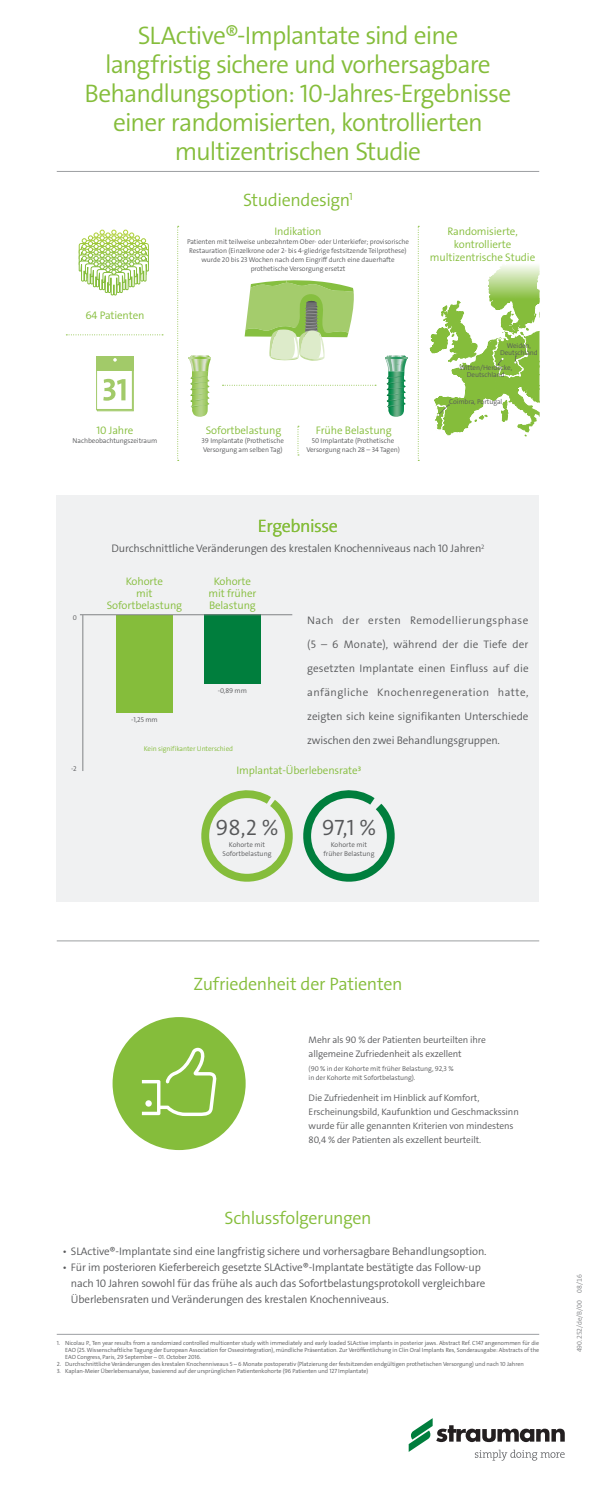
<style>
.page{position:relative;width:596px;height:1489px;background:#fff}
.page>*{position:absolute;margin:0;border:0;box-sizing:border-box;transform-origin:0 0}
.Headline{font:25.5px/29px "The Sans LP4 Se Lig";letter-spacing:-.035em;color:#85bd3b;text-align:center}
.Title_small{font:22.3px "The Sans LP4 Se Lig";color:#57585a}
.Headline-2{font:18px "The Sans LP4 Se Lig";letter-spacing:-.02em;color:#85bd3b}
.Copy{font:11px/24px "The Sans LP4 Se Lig";letter-spacing:-.01em;color:#57585a}
.Copy-2{font:11px/12px "The Sans LP4 Se Lig";letter-spacing:-.01em;color:#85bd3b;text-align:center}
.Copy-3{font:9.5px/14px "The Sans LP4 Se Lig";letter-spacing:-.01em;color:#57585a}
.Copy-4{font:7px/9px "The Sans LP4 Se Lig";letter-spacing:-.01em;color:#57585a;text-align:center}
.Title_small-2{font:7px/9px "The Sans LP4 Se Lig";color:#57585a;text-align:center}
.Copy-5{font:7px "The Sans LP4 Se Lig";letter-spacing:-.01em;color:#85bd3b}
.Project_Nr{font:7px "The Sans LP4 Se Lig";color:#808285}
.t1{font:6px/7px "The Sans LP4 Se Lig";letter-spacing:-.01em;color:#57585a;text-align:justify}
</style>
<div class="page">
<div style="left:57px;top:495px;width:481px;height:407px;background:#f0f1f2"></div>
<svg style="left:244px;top:280px;width:109px;height:81px"></svg>
<hr style="left:57px;top:1333px;width:482px;height:1px;background:#9d9fa2">
<hr style="left:57px;top:171px;width:482px;height:1px;background:#9d9fa2">
<hr style="left:57px;top:940px;width:482px;height:1px;background:#9d9fa2">
<svg style="left:79px;top:230px;width:70px;height:65px"></svg>
<div style="left:97px;top:370px;width:36px;height:41px;border:1px solid #a2ca69"></div>
<div style="left:97px;top:369px;width:36px;height:41px;border:1px solid #a2ca69"></div>
<div style="left:96px;top:369px;width:36px;height:40px;background:#fff"></div>
<div style="left:96px;top:369px;width:36px;height:40px;border:1px solid #a2ca69"></div>
<svg style="left:103px;top:379px;width:22px;height:21px"></svg>
<div style="left:96px;top:356px;width:38px;height:15px;background:#a2ca69"></div>
<svg style="left:113px;top:358px;width:4px;height:3px"></svg>
<svg style="left:429px;top:265px;width:111px;height:172px"></svg>
<svg style="left:66px;top:334px;width:97px;height:1px"></svg>
<svg style="left:222px;top:385px;width:154px;height:1px"></svg>
<svg style="left:177px;top:226px;width:2px;height:235px"></svg>
<svg style="left:297px;top:426px;width:2px;height:29px"></svg>
<svg style="left:417px;top:226px;width:2px;height:235px"></svg>
<svg style="left:189px;top:355px;width:22px;height:62px"></svg>
<div style="left:116px;top:614px;width:57px;height:98px;background:#85bd3b"></div>
<div style="left:204px;top:614px;width:57px;height:69px;background:#007e3d"></div>
<hr style="left:80px;top:614px;width:212px;height:1px;background:#808285">
<hr style="left:83px;top:615px;width:1px;height:156px;background:#808285">
<div style="left:112px;top:1017px;width:133px;height:132px;background:#85bd3b;border-radius:50%"></div>
<svg style="left:142px;top:1047px;width:74px;height:68px"></svg>
<svg style="left:385px;top:355px;width:22px;height:62px"></svg>
<svg style="left:201px;top:790px;width:91px;height:91px"></svg>
<svg style="left:303px;top:790px;width:91px;height:91px"></svg>
<svg style="left:408px;top:1418px;width:156px;height:42px"></svg>
<p class="Headline" style="left:85px;top:21px;width:428px">SLActive®-Implantate sind eine langfristig sichere und vorhersagbare Behandlungsoption: 10-Jahres-Ergebnisse einer randomisierten, kontrollierten multizentrischen Studie</p>
<p class="Headline-2" style="left:243px;top:188px;width:111px">Studiendesign<sup>1</sup></p>
<p class="Copy-2" style="left:85px;top:309px;width:61px">64 Patienten</p>
<p class="Copy-2" style="left:96px;top:424px;width:38px">10 Jahre</p>
<p class="Copy-4" style="left:73px;top:436px;width:86px">Nachbeobachtungszeitraum</p>
<p class="Copy-2" style="left:274px;top:225px;width:49px">Indikation</p>
<p class="Copy-4" style="left:187px;top:237px;width:223px">Patienten mit teilweise unbezahntem Ober- oder Unterkiefer; provisorische Restauration (Einzelkrone oder 2- bis 4-gliedrige festsitzende Teilprothese) wurde 20 bis 23 Wochen nach dem Eingriff durch eine dauerhafte prothetische Versorgung ersetzt</p>
<p class="Copy-2" style="left:429px;top:225px;width:107px;line-height:13px">Randomisierte, kontrollierte multizentrische Studie</p>
<p class="Copy-2" style="left:206px;top:424px;width:77px">Sofortbelastung</p>
<p class="Copy-4" style="left:201px;top:436px;width:84px;text-align:left">39 Implantate (Prothetische<br>Versorgung am selben Tag)</p>
<p class="Copy-2" style="left:316px;top:424px;width:77px">Frühe Belastung</p>
<p class="Copy-4" style="left:306px;top:436px;width:95px">50 Implantate (Prothetische<br>Versorgung nach 28 – 34 Tagen)</p>
<p class="Headline-2" style="left:258px;top:514px;width:81px">Ergebnisse</p>
<p class="Copy-4" style="left:499px;top:342px;width:39px;line-height:7px">Weiden,<br>Deutschland</p>
<p class="Copy-4" style="left:459px;top:364px;width:54px;line-height:7px">Witten/Herdecke,<br>Deutschland</p>
<p class="Copy-4" style="left:449px;top:397px;width:55px">Coimbra, Portugal</p>
<p class="Copy" style="left:111px;top:536px;width:374px">Durchschnittliche Veränderungen des krestalen Knochenniveaus nach 10 Jahren<sup>2</sup></p>
<p class="Copy-4" style="left:73px;top:613px;width:6px">0</p>
<p class="Copy-4" style="left:71px;top:764px;width:7px">-2</p>
<p class="Copy-2" style="left:107px;top:575px;width:77px">Kohorte<br>mit<br>Sofortbelastung</p>
<p class="Copy-2" style="left:208px;top:575px;width:49px">Kohorte mit früher<br>Belastung</p>
<p class="Copy-4" style="left:131px;top:715px;width:28px">-1,25 mm</p>
<p class="Copy-4" style="left:218px;top:686px;width:30px">-0,89 mm</p>
<p class="Copy-5" style="left:144px;top:744px;width:91px">Kein signifikanter Unterschied</p>
<p class="Copy" style="left:307px;top:608px;width:223px;text-align:justify">Nach der ersten Remodellierungsphase (5 – 6 Monate), während der die Tiefe der gesetzten Implantate einen Einfluss auf die anfängliche Knochenregeneration hatte, zeigten sich keine signifikanten Unterschiede zwischen den zwei Behandlungsgruppen.</p>
<p class="Copy-2" style="left:236px;top:764px;width:126px">Implantat-Überlebensrate3</p>
<p class="Title_small" style="left:215px;top:813px;width:64px">98,2 %</p>
<p class="Title_small-2" style="left:222px;top:839px;width:50px">Kohorte mit<br>Sofortbelastung</p>
<p class="Title_small" style="left:321px;top:813px;width:56px">97,1 %</p>
<p class="Title_small-2" style="left:323px;top:839px;width:52px">Kohorte mit früher Belastung</p>
<p class="Headline-2" style="left:193px;top:972px;width:210px">Zufriedenheit der Patienten</p>
<p class="Copy-3" style="left:308px;top:1032px;width:179px">Mehr als 90 % der Patienten beurteilten ihre allgemeine Zufriedenheit als exzellent</p>
<p class="Copy-4" style="left:308px;top:1063px;width:146px;text-align:left">(90 % in der Kohorte mit früher Belastung, 92,3 % in der Kohorte mit Sofortbelastung).</p>
<p class="Copy-3" style="left:308px;top:1090px;width:211px">Die Zufriedenheit im Hinblick auf Komfort, Erscheinungsbild, Kaufunktion und Geschmackssinn wurde für alle genannten Kriterien von mindestens 80,4 % der Patienten als exzellent beurteilt.</p>
<p class="Headline-2" style="left:224px;top:1206px;width:149px">Schlussfolgerungen</p>
<p class="Copy" style="left:62px;top:1239px;width:425px">• SLActive®-Implantate sind eine langfristig sichere und vorhersagbare Behandlungsoption.</p>
<p class="Copy" style="left:71px;top:1259px;width:415px;line-height:16px;text-indent:-9px">• Für im posterioren Kieferbereich gesetzte SLActive®-Implantate bestätigte das Follow-up nach 10 Jahren sowohl für das frühe als auch das Sofortbelastungsprotokoll vergleichbare<br>Überlebensraten und Veränderungen des krestalen Knochenniveaus.</p>
<p class="t1" style="left:65px;top:1339px;width:475px;text-indent:-9px">1. Nicolau P., Ten year results from a randomized controlled multicenter study with immediately and early loaded SLActive implants in posterior jaws. Abstract Ref. C147 angenommen für die EAO (25. Wissenschaftliche Tagung der European Association for Osseointegration), mündliche Präsentation. Zur Veröffentlichung in Clin Oral Implants Res, Sonderausgabe: Abstracts of the EAO Congress, Paris, 29 September – 01. October 2016.</p>
<p class="t1" style="left:57px;top:1360px;width:468px">2. Durchschnittliche Veränderungen des krestalen Knochenniveaus 5 – 6 Monate postoperativ (Platzierung der festsitzenden endgültigen prothetischen Versorgung) und nach 10 Jahren</p>
<p class="t1" style="left:57px;top:1367px;width:313px">3. Kaplan-Meier Überlebensanalyse, basierend auf der ursprünglichen Patientenkohorte (96 Patienten und 127 Implantate)</p>
<p class="Project_Nr" style="left:574px;top:1352px;width:79px;rotate:-90deg">490.252/de/B/00 08/16</p>
</div>
